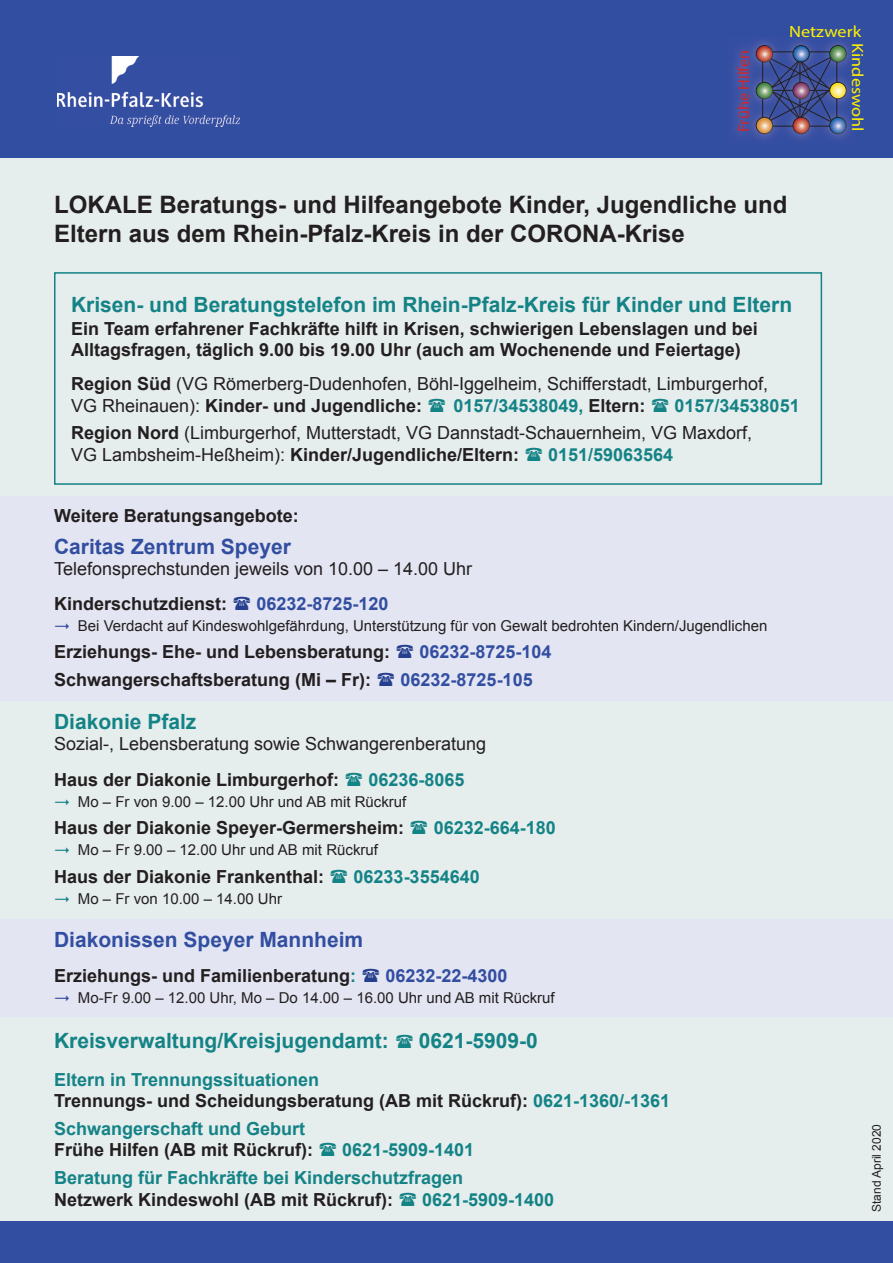
<style>
.page{position:relative;width:893px;height:1263px;background:#fff}
.page>*{position:absolute;margin:0;border:0;box-sizing:border-box;transform-origin:0 0}
.t1{font:700 24px/28.8px "Arial";color:#231f20}
.t2{font:700 21px "Arial";color:#148386}
.t3{font:700 21px "Arial";color:#324ea1}
.t4{font:700 18px/21px "Arial";color:#231f20}
.t5{font:18px/21.6px "Arial";color:#231f20}
.t6{font:700 18px/27.6px "Arial";color:#148386}
.t7{font:700 18px "Arial";color:#324ea1}
.t8{font:16.2px "Myriad Pro";color:#fff101;scale:1.12 1}
.t9{font:16.2px "Myriad Pro";color:#d1232a}
.t10{font:15px "Arial";color:#231f20}
.t11{font:12px "Arial";color:#231f20}
.s1{font-weight:700}
.s2{font-weight:700;color:#148386}
.s3{font-weight:400}
.s4{color:#231f20}
.s5{font-family:"Arrows";font-size:21px;color:#324ea1}
.s6{font-family:"Arrows";font-size:21px;color:#148386}
.s7{color:#148386}
</style>
<div class="page">
<div style="left:0;top:1017px;width:893px;height:204px;background:#e6eded"></div>
<div style="left:0;top:918px;width:893px;height:99px;background:#e3e5f2"></div>
<div style="left:0;top:700px;width:893px;height:218px;background:#e6eded"></div>
<div style="left:0;top:496px;width:893px;height:204px;background:#e3e5f2"></div>
<div style="left:0;top:157px;width:893px;height:339px;background:#e6eded"></div>
<div style="left:0;top:0;width:893px;height:157px;background:#324ea1"></div>
<img style="left:734px;top:40px;width:118px;height:99px">
<div style="left:762px;top:52px;width:75px;height:74px;border:1px solid #231f20"></div>
<svg style="left:767px;top:56px;width:66px;height:67px"></svg>
<svg style="left:756px;top:46px;width:17px;height:16px"></svg>
<div style="left:756px;top:45px;width:17px;height:17px;border:1px solid #fff;border-radius:50%"></div>
<svg style="left:756px;top:82px;width:17px;height:17px"></svg>
<div style="left:756px;top:82px;width:17px;height:17px;border:1px solid #fff;border-radius:50%"></div>
<svg style="left:756px;top:117px;width:17px;height:17px"></svg>
<div style="left:756px;top:117px;width:17px;height:17px;border:1px solid #fff;border-radius:50%"></div>
<svg style="left:793px;top:46px;width:16px;height:16px"></svg>
<div style="left:793px;top:45px;width:16px;height:17px;border:1px solid #231f20;border-radius:50%"></div>
<svg style="left:793px;top:82px;width:16px;height:17px"></svg>
<div style="left:793px;top:82px;width:16px;height:17px;border:1px solid #fff;border-radius:50%"></div>
<svg style="left:793px;top:117px;width:16px;height:17px"></svg>
<div style="left:793px;top:117px;width:16px;height:17px;border:1px solid #fff;border-radius:50%"></div>
<svg style="left:830px;top:46px;width:16px;height:16px"></svg>
<div style="left:830px;top:45px;width:16px;height:17px;border:1px solid #fff;border-radius:50%"></div>
<svg style="left:830px;top:82px;width:16px;height:17px"></svg>
<div style="left:830px;top:82px;width:16px;height:17px;border:1px solid #fff;border-radius:50%"></div>
<svg style="left:830px;top:117px;width:16px;height:17px"></svg>
<div style="left:830px;top:117px;width:16px;height:17px;border:1px solid #fff;border-radius:50%"></div>
<img style="left:57px;top:57px;width:183px;height:69px">
<div style="left:0;top:1221px;width:893px;height:42px;background:#324ea1"></div>
<div style="left:54px;top:272px;width:768px;height:213px;border:2px solid #148386"></div>
<p class="t9" style="left:734px;top:132px;width:84px;rotate:-90deg">Frühe Hilfen</p>
<p class="t8" style="left:789px;top:22px;width:66px">Netzwerk</p>
<p class="t8" style="left:867px;top:43px;width:81px;rotate:90deg">Kindeswohl</p>
<h1 class="t1" style="left:54px;top:191px;width:735px">LOKALE Beratungs- und Hilfeangebote Kinder, Jugendliche und<br>Eltern aus dem Rhein-Pfalz-Kreis in der CORONA-Krise</h1>
<p class="t2" style="left:71px;top:291px;width:723px">Krisen- und Beratungstelefon im Rhein-Pfalz-Kreis für Kinder und Eltern</p>
<p class="t4" style="left:71px;top:319px;width:688px">Ein Team erfahrener Fachkräfte hilft in Krisen, schwierigen Lebenslagen und bei<br>Alltagsfragen, täglich 9.00 bis 19.00 Uhr (auch am Wochenende und Feiertage)</p>
<p class="t5" style="left:71px;top:373px;width:698px"><span class="s1">Region Süd</span> (VG Römerberg-Dudenhofen, Böhl-Iggelheim, Schifferstadt, Limburgerhof,<br>VG Rheinauen): <span class="s1">Kinder- und Jugendliche:</span></p>
<p class="t5" style="left:71px;top:392px;width:730px;line-height:27px;text-indent:603px"><span class="s2">0157/34538051<br></span><span class="s1">Region Nord</span> (Limburgerhof, Mutterstadt, VG Dannstadt-Schauernheim, VG Maxdorf,</p>
<p class="t4" style="left:71px;top:444px;width:450px"><span class="s3">VG Lambsheim-Heßheim):</span> Kinder/Jugendliche/Eltern:</p>
<p class="t6" style="left:548px;top:441px;width:127px">0151/59063564</p>
<p class="t6" style="left:453px;top:392px;width:194px">0157/34538049, <span class="s4">Eltern:</span></p>
<p class="t4" style="left:54px;top:506px;width:246px">Weitere Beratungsangebote:</p>
<p class="t3" style="left:54px;top:532px;width:238px">Caritas Zentrum Speyer</p>
<p class="t5" style="left:54px;top:558px;width:420px">Telefonsprechstunden jeweils von 10.00 – 14.00 Uhr</p>
<p class="t4" style="left:54px;top:593px;width:175px">Kinderschutzdienst:</p>
<p class="t7" style="left:257px;top:591px;width:134px">06232-8725-120</p>
<p class="t10" style="left:54px;top:616px;width:715px"><span class="s5">I</span> Bei Verdacht auf Kindeswohlgefährdung, Unterstützung für von Gewalt bedrohten Kindern/Jugendlichen</p>
<p class="t4" style="left:54px;top:642px;width:338px">Erziehungs- Ehe- und Lebensberatung:</p>
<p class="t7" style="left:420px;top:640px;width:134px">06232-8725-104</p>
<p class="t4" style="left:54px;top:670px;width:319px">Schwangerschaftsberatung (Mi – Fr):</p>
<p class="t7" style="left:401px;top:668px;width:134px">06232-8725-105</p>
<p class="t2" style="left:54px;top:708px;width:144px">Diakonie Pfalz</p>
<p class="t5" style="left:54px;top:733px;width:434px">Sozial-, Lebensberatung sowie Schwangerenberatung</p>
<p class="t4" style="left:54px;top:769px;width:287px">Haus der Diakonie Limburgerhof:</p>
<p class="t6" style="left:369px;top:766px;width:98px">06236-8065</p>
<p class="t10" style="left:54px;top:791px;width:354px"><span class="s6">I</span> Mo – Fr von 9.00 – 12.00 Uhr und AB mit Rückruf</p>
<p class="t4" style="left:54px;top:818px;width:352px">Haus der Diakonie Speyer-Germersheim:</p>
<p class="t6" style="left:434px;top:815px;width:124px">06232-664-180</p>
<p class="t10" style="left:54px;top:840px;width:325px"><span class="s6">I</span> Mo – Fr 9.00 – 12.00 Uhr und AB mit Rückruf</p>
<p class="t4" style="left:54px;top:866px;width:272px">Haus der Diakonie Frankenthal:</p>
<p class="t6" style="left:354px;top:863px;width:128px">06233-3554640</p>
<p class="t10" style="left:54px;top:889px;width:230px"><span class="s6">I</span> Mo – Fr von 10.00 – 14.00 Uhr</p>
<p class="t3" style="left:54px;top:926px;width:311px">Diakonissen Speyer Mannheim</p>
<p class="t4" style="left:54px;top:966px;width:304px">Erziehungs- und Familienberatung<span class="s7">:</span></p>
<p class="t7" style="left:386px;top:964px;width:124px">06232-22-4300</p>
<p class="t10" style="left:54px;top:988px;width:502px"><span class="s5">I</span> Mo-Fr 9.00 – 12.00 Uhr, Mo – Do 14.00 – 16.00 Uhr und AB mit Rückruf</p>
<p class="t2" style="left:54px;top:1026px;width:336px">Kreisverwaltung/Kreisjugendamt:</p>
<p class="t2" style="left:419px;top:1026px;width:121px">0621-5909-0</p>
<p class="t4" style="left:54px;top:1069px;width:618px;line-height:21.6px"><span class="s7">Eltern in Trennungssituationen<br></span>Trennungs- und Scheidungsberatung (AB mit Rückruf): <span class="s7">0621-1360/-1361</span></p>
<p class="t6" style="left:54px;top:1115px;width:253px">Schwangerschaft und Geburt</p>
<p class="t4" style="left:54px;top:1140px;width:261px">Frühe Hilfen (AB mit Rückruf):</p>
<p class="t6" style="left:54px;top:1137px;width:422px;text-indent:288px">0621-5909-1401<br>Beratung für Fachkräfte bei Kinderschutzfragen</p>
<p class="t4" style="left:54px;top:1189px;width:341px">Netzwerk Kindeswohl (AB mit Rückruf):</p>
<p class="t6" style="left:422px;top:1186px;width:134px">0621-5909-1400</p>
<p class="t11" style="left:869px;top:1212px;width:90px;rotate:-90deg">Stand April 2020</p>
</div>
